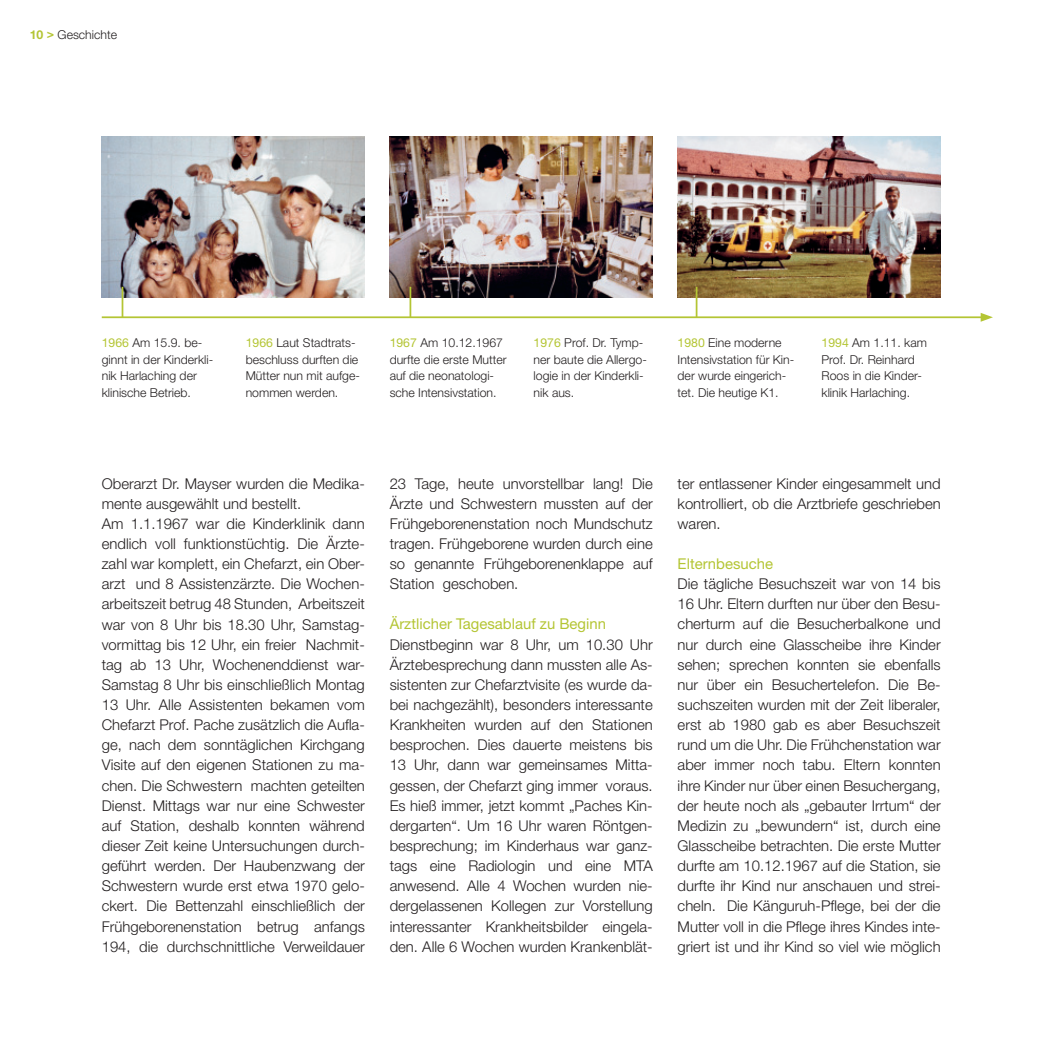
<style>
.page{position:relative;width:1042px;height:1042px;background:#fff}
.page>*{position:absolute;margin:0;border:0;box-sizing:border-box;transform-origin:0 0}
.t1{font:300 14.88px/20.1px "Helvetica Neue";color:#231f20;text-align:justify}
.t2{font:14.88px "Helvetica Neue";color:#b4c534}
.t3{font:300 12.25px/16.6px "Helvetica Neue";color:#231f20}
.s1{font-weight:700;color:#b4c534}
.s2{font-weight:400;color:#b4c534}
</style>
<div class="page">
<hr style="left:102px;top:316px;width:881px;height:2px;background:#b4c534">
<svg style="left:980px;top:313px;width:12px;height:9px"></svg>
<img style="left:102px;top:136px;width:263px;height:161px">
<img style="left:389px;top:136px;width:263px;height:161px">
<img style="left:677px;top:136px;width:263px;height:161px">
<hr style="left:122px;top:287px;width:1px;height:30px;background:#b4c534">
<hr style="left:409px;top:287px;width:2px;height:30px;background:#b4c534">
<hr style="left:695px;top:287px;width:2px;height:30px;background:#b4c534">
<p class="t3" style="left:30px;top:27px;width:89px"><span class="s1">10 &gt;</span> Geschichte</p>
<p class="t3" style="left:102px;top:335px;width:113px"><span class="s2">1966</span> Am 15.9. be&shy;ginnt in der Kinderkli&shy;nik Harlaching der klinische Betrieb.</p>
<p class="t3" style="left:246px;top:335px;width:116px"><span class="s2">1966</span> Laut Stadtrats&shy;beschluss durften die<br>Mütter nun mit aufge&shy;nommen werden.</p>
<p class="t3" style="left:389px;top:335px;width:118px"><span class="s2">1967</span> Am 10.12.1967 durfte die erste Mutter auf die neonatologi&shy;sche Intensivstation.</p>
<p class="t3" style="left:533px;top:335px;width:115px"><span class="s2">1976</span> Prof. Dr. Tymp&shy;ner baute die Allergo&shy;logie in der Kinderkli&shy;nik aus.</p>
<p class="t3" style="left:677px;top:335px;width:118px"><span class="s2">1980</span> Eine moderne<br>Intensivstation für Kin&shy;der wurde eingerich&shy;tet. Die heutige K1.</p>
<p class="t3" style="left:821px;top:335px;width:107px"><span class="s2">1994</span> Am 1.11. kam<br>Prof. Dr. Reinhard<br>Roos in die Kinder&shy;klinik Harlaching.</p>
<p class="t1" style="left:102px;top:474px;width:264px;text-align:left">Oberarzt Dr. Mayser wurden die Medika&shy;mente ausgewählt und bestellt.<br>Am 1.1.1967 war die Kinderklinik dann endlich voll funktionstüchtig. Die Ärzte&shy;zahl war komplett, ein Chefarzt, ein Ober&shy;arzt und 8 Assistenzärzte. Die Wochen&shy;arbeitszeit betrug 48 Stunden, Arbeitszeit war von 8 Uhr bis 18.30 Uhr, Samstag&shy;vormittag bis 12 Uhr, ein freier Nachmit&shy;tag ab 13 Uhr, Wochenenddienst war-Samstag 8 Uhr bis einschließlich Montag 13 Uhr. Alle Assistenten bekamen vom Chefarzt Prof. Pache zusätzlich die Aufla&shy;ge, nach dem sonntäglichen Kirchgang Visite auf den eigenen Stationen zu ma&shy;chen. Die Schwestern machten geteilten Dienst. Mittags war nur eine Schwester auf Station, deshalb konnten während dieser Zeit keine Untersuchungen durch&shy;geführt werden. Der Haubenzwang der Schwestern wurde erst etwa 1970 gelo&shy;ckert. Die Bettenzahl einschließlich der Frühgeborenenstation betrug anfangs 194, die durchschnittliche Verweildauer</p>
<p class="t1" style="left:389px;top:474px;width:264px">23 Tage, heute unvorstellbar lang! Die Ärzte und Schwestern mussten auf der Frühgeborenenstation noch Mundschutz tragen. Frühgeborene wurden durch eine so genannte Frühgeborenenklappe auf Station geschoben.</p>
<p class="t2" style="left:389px;top:618px;width:218px">Ärztlicher Tagesablauf zu Beginn</p>
<p class="t1" style="left:389px;top:635px;width:264px">Dienstbeginn war 8 Uhr, um 10.30 Uhr Ärztebesprechung dann mussten alle As&shy;sistenten zur Chefarztvisite (es wurde da&shy;bei nachgezählt), besonders interessante Krankheiten wurden auf den Stationen besprochen. Dies dauerte meistens bis 13 Uhr, dann war gemeinsames Mitta&shy;gessen, der Chefarzt ging immer voraus.<br>Es hieß immer, jetzt kommt „Paches Kin&shy;dergarten“. Um 16 Uhr waren Röntgen&shy;besprechung; im Kinderhaus war ganz&shy;tags eine Radiologin und eine MTA anwesend. Alle 4 Wochen wurden nie&shy;dergelassenen Kollegen zur Vorstellung interessanter Krankheitsbilder eingela&shy;den. Alle 6 Wochen wurden Krankenblät-</p>
<p class="t1" style="left:677px;top:474px;width:264px">ter entlassener Kinder eingesammelt und kontrolliert, ob die Arztbriefe geschrieben waren.</p>
<p class="t2" style="left:677px;top:558px;width:97px">Elternbesuche</p>
<p class="t1" style="left:677px;top:575px;width:264px">Die tägliche Besuchszeit war von 14 bis 16 Uhr. Eltern durften nur über den Besu&shy;cherturm auf die Besucherbalkone und nur durch eine Glasscheibe ihre Kinder sehen; sprechen konnten sie ebenfalls nur über ein Besuchertelefon. Die Be&shy;suchszeiten wurden mit der Zeit liberaler, erst ab 1980 gab es aber Besuchszeit rund um die Uhr. Die Frühchenstation war aber immer noch tabu. Eltern konnten ihre Kinder nur über einen Besuchergang, der heute noch als „gebauter Irrtum“ der Medizin zu „bewundern“ ist, durch eine Glasscheibe betrachten. Die erste Mutter durfte am 10.12.1967 auf die Station, sie durfte ihr Kind nur anschauen und strei&shy;cheln. Die Känguruh-Pflege, bei der die Mutter voll in die Pflege ihres Kindes inte&shy;griert ist und ihr Kind so viel wie möglich</p>
</div>
